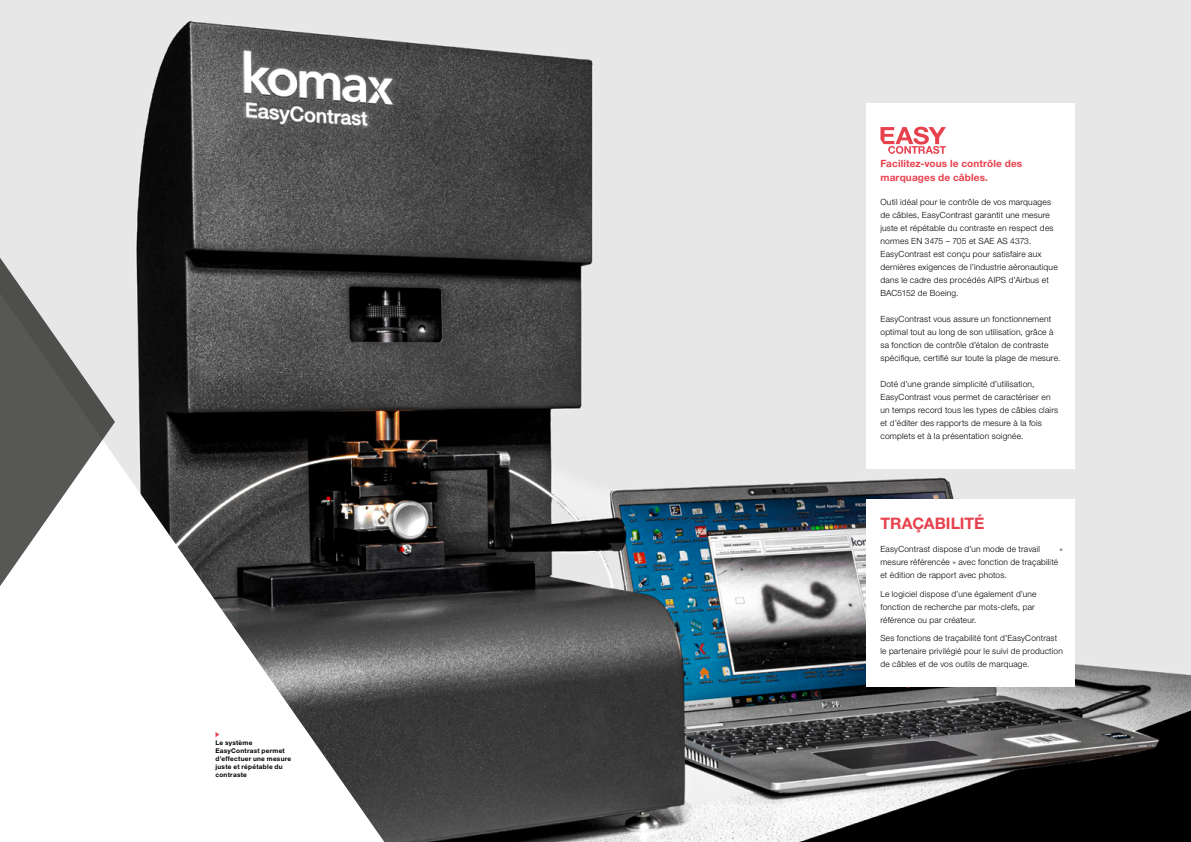
<style>
.page{position:relative;width:1191px;height:842px;background:#fff}
.page>*{position:absolute;margin:0;border:0;box-sizing:border-box;transform-origin:0 0}
.t1{font:700 15.9px "Helvetica Neue LT Std";letter-spacing:-.005em;color:#e8414e}
.t2{font:700 10px/14px "Helvetica Neue LT Std";letter-spacing:.015em;color:#e8414e}
.t3{font:300 8.5px/13px "Helvetica Neue LT Std";letter-spacing:.025em;color:#000}
.t4{font:700 6.5px/8px "Helvetica Neue LT Std";letter-spacing:.035em;color:#000}
</style>
<div class="page">
<img style="left:0;top:0;width:1191px;height:842px">
<svg style="left:0;top:293px;width:384px;height:549px"></svg>
<svg style="left:0;top:134px;width:115px;height:576px"></svg>
<div style="left:866px;top:104px;width:208px;height:365px;background:#fff"></div>
<svg style="left:880px;top:127px;width:66px;height:27px"></svg>
<div style="left:866px;top:499px;width:208px;height:187px;background:#fff"></div>
<svg style="left:215px;top:732px;width:4px;height:5px"></svg>
<p class="t4" style="left:215px;top:739px;width:77px">Le système<br>EasyContrast permet d’effectuer une mesure juste et répétable du contraste</p>
<p class="t2" style="left:880px;top:157px;width:143px">Facilitez-vous le contrôle des marquages de câbles.</p>
<p class="t3" style="left:880px;top:195px;width:179px">Outil idéal pour le contrôle de vos marquages de câbles, EasyContrast garantit une mesure juste et répétable du contraste en respect des normes EN 3475 – 705 et SAE AS 4373.<br>EasyContrast est conçu pour satisfaire aux dernières exigences de l’industrie aéronautique dans le cadre des procédés AIPS d’Airbus et BAC5152 de Boeing.</p>
<p class="t3" style="left:880px;top:312px;width:181px">EasyContrast vous assure un fonctionnement optimal tout au long de son utilisation, grâce à sa fonction de contrôle d’étalon de contraste spécifique, certifié sur toute la plage de mesure.</p>
<p class="t3" style="left:880px;top:377px;width:179px">Doté d’une grande simplicité d’utilisation, EasyContrast vous permet de caractériser en un temps record tous les types de câbles clairs et d’éditer des rapports de mesure à la fois complets et à la présentation soignée.</p>
<h1 class="t1" style="left:880px;top:513px;width:105px">TRAÇABILITÉ</h1>
<p class="t3" style="left:880px;top:542px;width:161px">EasyContrast dispose d’un mode de travail</p>
<p class="t3" style="left:1059px;top:542px;width:5px">«</p>
<p class="t3" style="left:880px;top:555px;width:179px">mesure référencée » avec fonction de traçabilité et édition de rapport avec photos.</p>
<p class="t3" style="left:880px;top:587px;width:158px">Le logiciel dispose d’une également d’une fonction de recherche par mots-clefs, par référence ou par créateur.</p>
<p class="t3" style="left:880px;top:631px;width:184px">Ses fonctions de traçabilité font d’EasyContrast le partenaire privilégié pour le suivi de production de câbles et de vos outils de marquage.</p>
</div>
